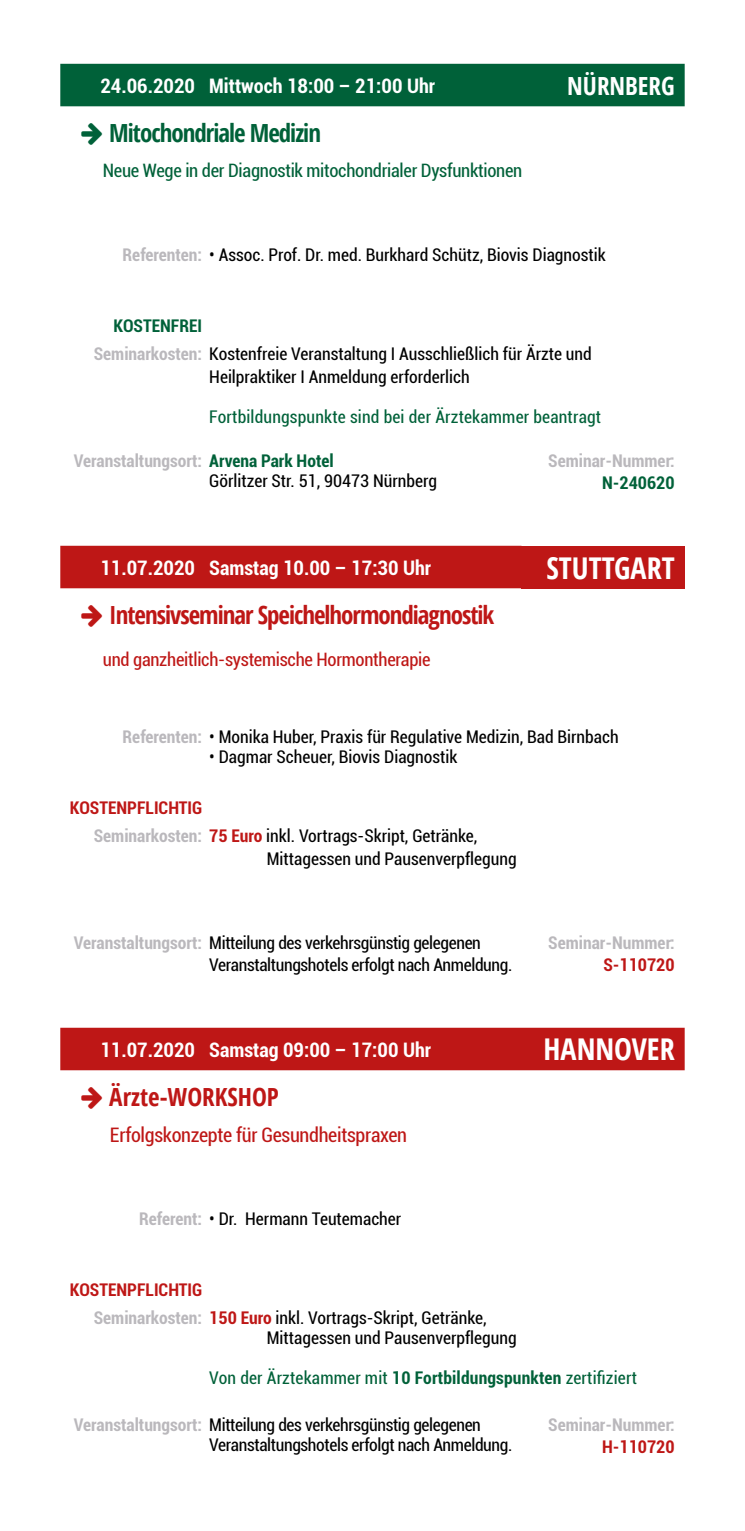
<style>
.page{position:relative;width:745px;height:1531px;background:#fff}
.page>*{position:absolute;margin:0;border:0;box-sizing:border-box;transform-origin:0 0}
.t1{font:700 condensed 30px "Open Sans";color:#fff}
.t2{font:700 condensed 25px "Open Sans";letter-spacing:-.04em;color:#be1716}
.t3{font:700 condensed 25px "Open Sans";letter-spacing:-.04em;color:#006139}
.t4{font:700 condensed 25px "Open Sans";color:#be1716}
.t5{font:700 condensed 25px "Open Sans";color:#fff}
.t6{font:700 condensed 20px "Roboto";color:#fff}
.t7{font:condensed 20px "Roboto";letter-spacing:-.015em;color:#be1716}
.t8{font:condensed 18.5px "Roboto";letter-spacing:-.015em;color:#006139}
.t9{font:condensed 18.5px "Roboto";letter-spacing:-.015em;color:#be1716}
.t10{font:condensed 17.5px "Roboto";color:#000}
.t11{font:condensed 17.5px "Roboto";letter-spacing:-.02em;color:#000}
.t12{font:condensed 17.5px "Roboto";letter-spacing:.01em;color:#006139}
.t13{font:700 condensed 17.5px "Roboto";color:#bab8bc}
.t14{font:700 condensed 17.5px "Roboto";color:#be1716}
.t15{font:700 condensed 17.5px "Roboto";color:#006139}
.s1{font-weight:700;color:#bab8bc}
.s2{color:#006139}
.s3{font-weight:700;color:#be1716}
.s4{font-weight:700}
</style>
<div class="page">
<div style="left:60px;top:64px;width:624px;height:42px;background:#006139"></div>
<div style="left:60px;top:546px;width:461px;height:42px;background:#be1716"></div>
<div style="left:521px;top:546px;width:163px;height:42px;background:#be1716"></div>
<div style="left:60px;top:1028px;width:624px;height:42px;background:#be1716"></div>
<p class="t6" style="left:100px;top:71px;width:96px">24.06.2020</p>
<p class="t6" style="left:209px;top:71px;width:227px">Mittwoch 18:00 – 21:00 Uhr</p>
<p class="t5" style="left:567px;top:68px;width:109px">NÜRNBERG</p>
<p class="t3" style="left:109px;top:115px;width:213px">Mitochondriale Medizin</p>
<p class="t8" style="left:103px;top:157px;width:421px">Neue Wege in der Diagnostik mitochondrialer Dysfunktionen</p>
<p class="t10" style="left:122px;top:243px;width:484px"><span class="s1">Referenten:</span> • Assoc. Prof. Dr. med. Burkhard Schütz, Biovis Diagnostik</p>
<p class="t15" style="left:113px;top:314px;width:90px">KOSTENFREI</p>
<p class="t10" style="left:94px;top:342px;width:499px"><span class="s1">Seminarkosten:</span> Kostenfreie Veranstaltung I Ausschließlich für Ärzte und</p>
<p class="t10" style="left:209px;top:364px;width:262px">Heilpraktiker I Anmeldung erforderlich</p>
<p class="t12" style="left:209px;top:404px;width:393px">Fortbildungspunkte sind bei der Ärztekammer beantragt</p>
<p class="t13" style="left:74px;top:448px;width:261px">Veranstaltungsort: <span class="s2">Arvena Park Hotel</span></p>
<p class="t10" style="left:209px;top:468px;width:229px">Görlitzer Str. 51, 90473 Nürnberg</p>
<p class="t13" style="left:548px;top:448px;width:128px">Seminar-Nummer:</p>
<p class="t15" style="left:601px;top:471px;width:74px">N-240620</p>
<p class="t6" style="left:100px;top:553px;width:96px">11.07.2020</p>
<p class="t6" style="left:209px;top:553px;width:223px">Samstag 10.00 – 17:30 Uhr</p>
<p class="t1" style="left:546px;top:547px;width:130px">STUTTGART</p>
<p class="t2" style="left:109px;top:597px;width:386px">Intensivseminar Speichelhormondiagnostik</p>
<p class="t9" style="left:103px;top:646px;width:329px">und ganzheitlich-systemische Hormontherapie</p>
<p class="t10" style="left:122px;top:725px;width:497px"><span class="s1">Referenten:</span> • Monika Huber, Praxis für Regulative Medizin, Bad Birnbach</p>
<p class="t10" style="left:209px;top:745px;width:249px">• Dagmar Scheuer, Biovis Diagnostik</p>
<p class="t14" style="left:70px;top:795px;width:134px">KOSTENPFLICHTIG</p>
<p class="t10" style="left:94px;top:824px;width:385px"><span class="s1">Seminarkosten:</span> <span class="s3">75 Euro</span> inkl. Vortrags-Skript, Getränke,</p>
<p class="t10" style="left:267px;top:846px;width:251px">Mittagessen und Pausenverpflegung</p>
<p class="t11" style="left:74px;top:930px;width:408px"><span class="s1">Veranstaltungsort:</span> Mitteilung des verkehrsgünstig gelegenen</p>
<p class="t11" style="left:209px;top:953px;width:304px">Veranstaltungshotels erfolgt nach Anmeldung.</p>
<p class="t13" style="left:548px;top:930px;width:128px">Seminar-Nummer:</p>
<p class="t14" style="left:603px;top:953px;width:73px">S-110720</p>
<p class="t6" style="left:100px;top:1035px;width:96px">11.07.2020</p>
<p class="t6" style="left:209px;top:1035px;width:223px">Samstag 09:00 – 17:00 Uhr</p>
<p class="t1" style="left:543px;top:1028px;width:132px">HANNOVER</p>
<p class="t4" style="left:109px;top:1079px;width:171px">Ärzte-WORKSHOP</p>
<p class="t7" style="left:110px;top:1121px;width:298px">Erfolgskonzepte für Gesundheitspraxen</p>
<p class="t10" style="left:139px;top:1207px;width:263px"><span class="s1">Referent:</span> • Dr. Hermann Teutemacher</p>
<p class="t14" style="left:70px;top:1277px;width:134px">KOSTENPFLICHTIG</p>
<p class="t10" style="left:94px;top:1306px;width:394px"><span class="s1">Seminarkosten:</span> <span class="s3">150 Euro</span> inkl. Vortrags-Skript, Getränke,</p>
<p class="t10" style="left:267px;top:1326px;width:251px">Mittagessen und Pausenverpflegung</p>
<p class="t12" style="left:209px;top:1366px;width:429px">Von der Ärztekammer mit <span class="s4">10 Fortbildungspunkten</span> zertifiziert</p>
<p class="t11" style="left:74px;top:1412px;width:408px"><span class="s1">Veranstaltungsort:</span> Mitteilung des verkehrsgünstig gelegenen</p>
<p class="t11" style="left:209px;top:1432px;width:304px">Veranstaltungshotels erfolgt nach Anmeldung.</p>
<p class="t13" style="left:548px;top:1412px;width:128px">Seminar-Nummer:</p>
<p class="t14" style="left:601px;top:1434px;width:74px">H-110720</p>
</div>
